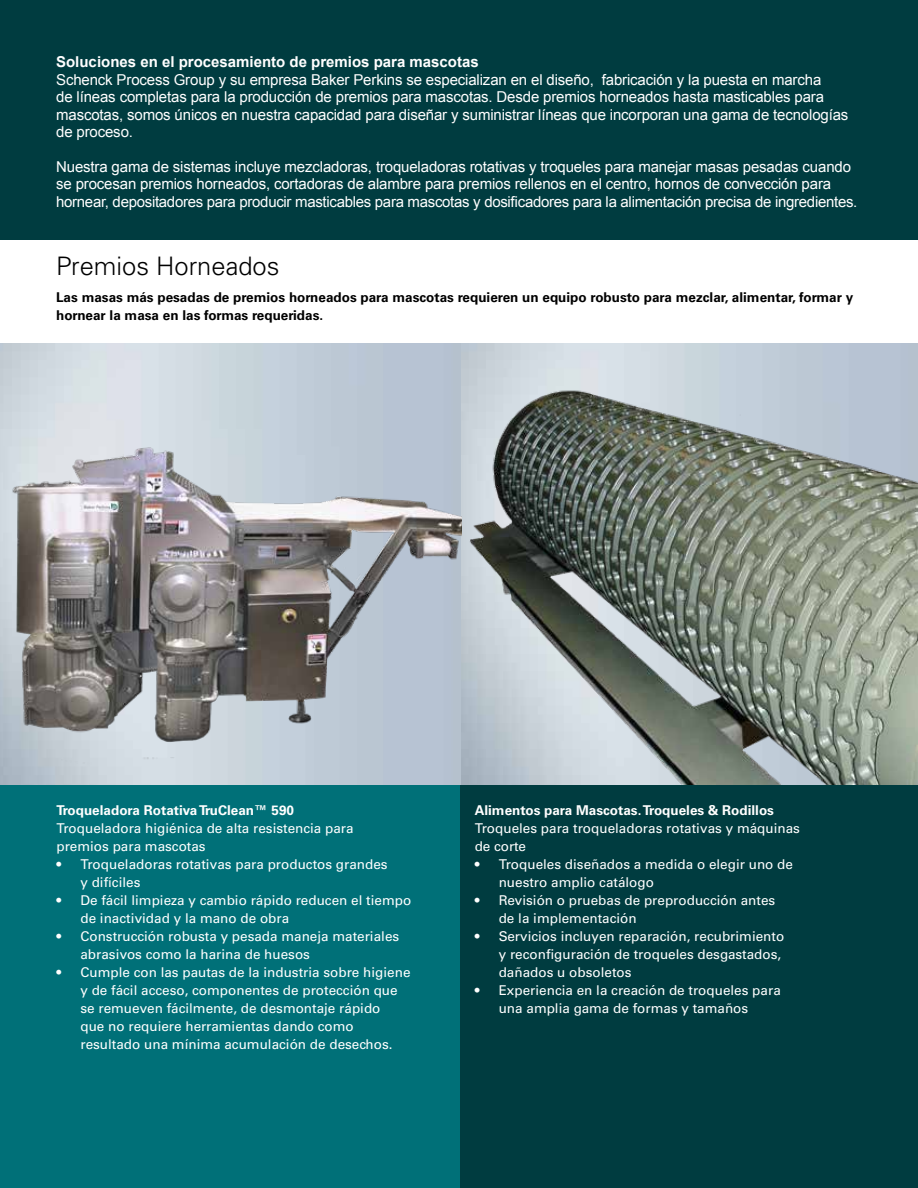
<style>
.page{position:relative;width:918px;height:1188px;background:#fff}
.page>*{position:absolute;margin:0;border:0;box-sizing:border-box;transform-origin:0 0}
.t1{font:300 25.5px "Univers LT Std";color:#000}
.t2{font:15px/17.4px "Arial";letter-spacing:-.01em;color:#fff}
.t3{font:700 15px "Arial";color:#fff}
.t4{font:13.5px/18px "Univers LT Std";color:#fff}
.t5{font:700 13.5px/18px "Univers LT Std";color:#000}
.t6{font:700 13.5px "Univers LT Std";color:#fff}
</style>
<div class="page">
<div style="left:0;top:723px;width:496px;height:465px;background:#007078"></div>
<div style="left:460px;top:783px;width:458px;height:405px;background:#003c40"></div>
<img style="left:0;top:344px;width:918px;height:440px">
<div style="left:0;top:0;width:918px;height:239px;background:#003c40"></div>
<img style="left:459px;top:383px;width:459px;height:401px">
<img style="left:4px;top:391px;width:457px;height:394px">
<p class="t3" style="left:56px;top:52px;width:424px">Soluciones en el procesamiento de premios para mascotas</p>
<p class="t2" style="left:56px;top:71px;width:794px">Schenck Process Group y su empresa Baker Perkins se especializan en el diseño, fabricación y la puesta en marcha<br>de líneas completas para la producción de premios para mascotas. Desde premios horneados hasta masticables para mascotas, somos únicos en nuestra capacidad para diseñar y suministrar líneas que incorporan una gama de tecnologías de proceso.</p>
<p class="t2" style="left:56px;top:158px;width:803px">Nuestra gama de sistemas incluye mezcladoras, troqueladoras rotativas y troqueles para manejar masas pesadas cuando se procesan premios horneados, cortadoras de alambre para premios rellenos en el centro, hornos de convección para hornear, depositadores para producir masticables para mascotas y dosificadores para la alimentación precisa de ingredientes.</p>
<h1 class="t1" style="left:56px;top:250px;width:225px">Premios Horneados</h1>
<p class="t5" style="left:56px;top:288px;width:799px">Las masas más pesadas de premios horneados para mascotas requieren un equipo robusto para mezclar, alimentar, formar y hornear la masa en las formas requeridas.</p>
<p class="t6" style="left:56px;top:803px;width:239px">Troqueladora Rotativa TruClean™ 590</p>
<p class="t4" style="left:56px;top:820px;width:299px">Troqueladora higiénica de alta resistencia para premios para mascotas</p>
<p class="t4" style="left:80px;top:856px;width:309px;text-indent:-24px">• Troqueladoras rotativas para productos grandes y difíciles</p>
<p class="t4" style="left:80px;top:892px;width:332px;text-indent:-24px">• De fácil limpieza y cambio rápido reducen el tiempo de inactividad y la mano de obra</p>
<p class="t4" style="left:80px;top:928px;width:320px;text-indent:-24px">• Construcción robusta y pesada maneja materiales abrasivos como la harina de huesos</p>
<p class="t4" style="left:80px;top:964px;width:332px;text-indent:-24px">• Cumple con las pautas de la industria sobre higiene y de fácil acceso, componentes de protección que se remueven fácilmente, de desmontaje rápido<br>que no requiere herramientas dando como resultado una mínima acumulación de desechos.</p>
<p class="t6" style="left:475px;top:803px;width:301px">Alimentos para Mascotas. Troqueles &amp; Rodillos</p>
<p class="t4" style="left:475px;top:819px;width:327px">Troqueles para troqueladoras rotativas y máquinas de corte</p>
<p class="t4" style="left:499px;top:855px;width:296px;text-indent:-24px">• Troqueles diseñados a medida o elegir uno de nuestro amplio catálogo</p>
<p class="t4" style="left:499px;top:891px;width:278px;text-indent:-24px">• Revisión o pruebas de preproducción antes de la implementación</p>
<p class="t4" style="left:499px;top:927px;width:287px;text-indent:-24px">• Servicios incluyen reparación, recubrimiento y reconfiguración de troqueles desgastados, dañados u obsoletos</p>
<p class="t4" style="left:499px;top:981px;width:284px;text-indent:-24px">• Experiencia en la creación de troqueles para una amplia gama de formas y tamaños</p>
</div>
